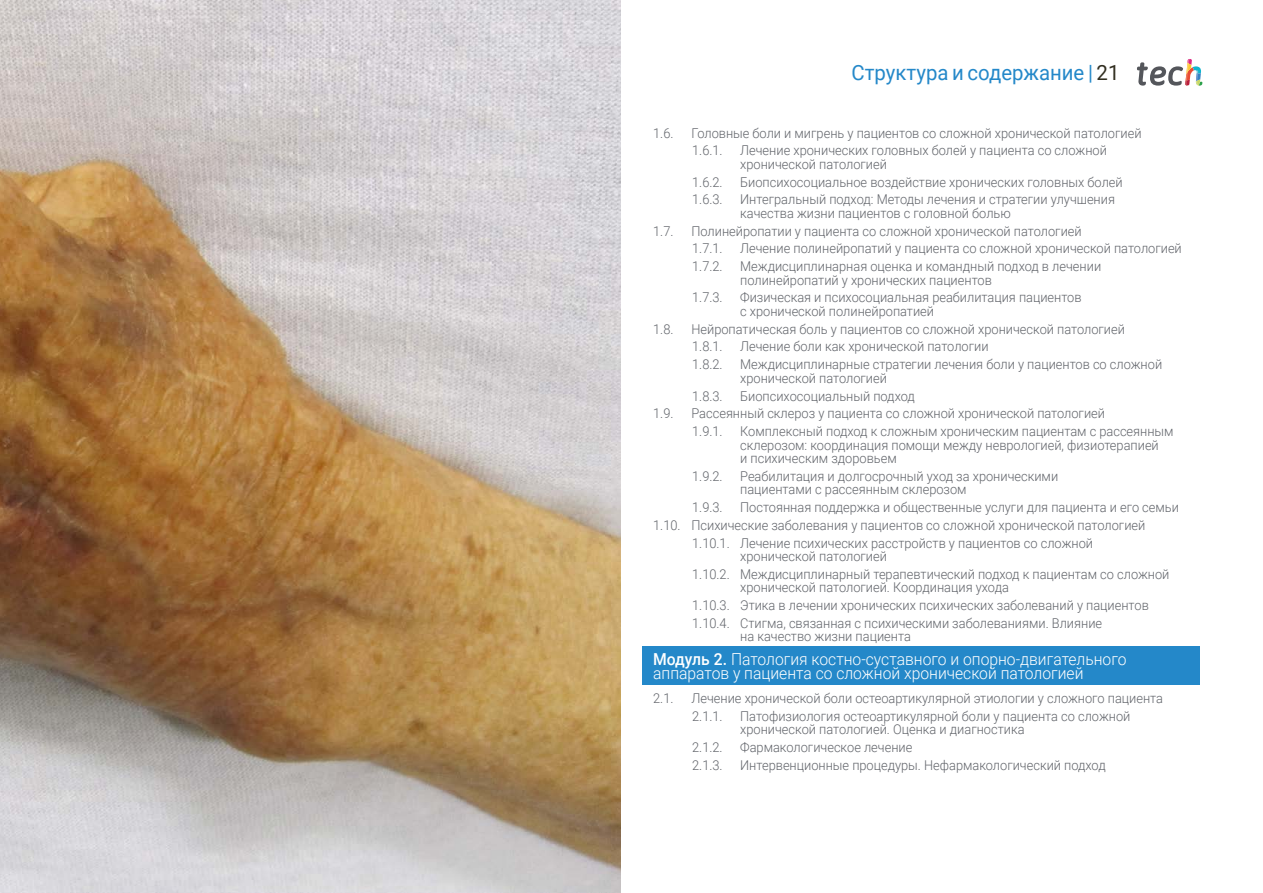
<style>
.page{position:relative;width:1263px;height:893px;background:#fff}
.page>*{position:absolute;margin:0;border:0;box-sizing:border-box;transform-origin:0 0}
.t1{font:21px "Roboto";color:#2488c9}
.t2{font:300 16.5px/13.5px "Roboto";color:#fff;scale:.95 1}
.t3{font:300 13.5px/13.5px "Roboto";color:#61646a;scale:.95 1}
.s1{color:#312e20}
.s2{font-weight:500}
</style>
<div class="page">
<img style="left:0;top:0;width:621px;height:893px">
<div style="left:642px;top:647px;width:557px;height:38px;background:#2488c9"></div>
<svg style="left:1137px;top:59px;width:65px;height:27px"></svg>
<h1 class="t1" style="left:851px;top:57px;width:269px">Структура и содержание | <span class="s1">21</span></h1>
<p class="t3" style="left:653px;top:126px;width:23px">1.6.</p>
<p class="t3" style="left:691px;top:124px;width:475px;line-height:17.7px">Головные боли и мигрень у пациентов со сложной хронической патологией<br>1.6.1.</p>
<p class="t3" style="left:740px;top:143px;width:388px">Лечение хронических головных болей у пациента со сложной хронической патологией</p>
<p class="t3" style="left:692px;top:175px;width:34px">1.6.2.</p>
<p class="t3" style="left:740px;top:175px;width:404px">Биопсихосоциальное воздействие хронических головных болей</p>
<p class="t3" style="left:692px;top:192px;width:34px">1.6.3.</p>
<p class="t3" style="left:740px;top:192px;width:396px">Интегральный подход: Методы лечения и стратегии улучшения качества жизни пациентов с головной болью</p>
<p class="t3" style="left:653px;top:224px;width:23px">1.7.</p>
<p class="t3" style="left:691px;top:222px;width:412px;line-height:17.7px">Полинейропатии у пациента со сложной хронической патологией<br>1.7.1.</p>
<p class="t3" style="left:740px;top:241px;width:466px">Лечение полинейропатий у пациента со сложной хронической патологией</p>
<p class="t3" style="left:692px;top:259px;width:34px">1.7.2.</p>
<p class="t3" style="left:740px;top:259px;width:381px">Междисциплинарная оценка и командный подход в лечении полинейропатий у хронических пациентов</p>
<p class="t3" style="left:692px;top:290px;width:34px">1.7.3.</p>
<p class="t3" style="left:740px;top:290px;width:361px">Физическая и психосоциальная реабилитация пациентов с хронической полинейропатией</p>
<p class="t3" style="left:653px;top:322px;width:23px">1.8.</p>
<p class="t3" style="left:691px;top:320px;width:458px;line-height:17.7px">Нейропатическая боль у пациентов со сложной хронической патологией<br>1.8.1.</p>
<p class="t3" style="left:740px;top:339px;width:263px">Лечение боли как хронической патологии</p>
<p class="t3" style="left:692px;top:357px;width:34px">1.8.2.</p>
<p class="t3" style="left:740px;top:357px;width:446px">Междисциплинарные стратегии лечения боли у пациентов со сложной хронической патологией</p>
<p class="t3" style="left:692px;top:388px;width:34px">1.8.3.</p>
<p class="t3" style="left:740px;top:388px;width:185px">Биопсихосоциальный подход</p>
<p class="t3" style="left:653px;top:406px;width:23px">1.9.</p>
<p class="t3" style="left:691px;top:404px;width:437px;line-height:17.7px">Рассеянный склероз у пациента со сложной хронической патологией<br>1.9.1.</p>
<p class="t3" style="left:740px;top:424px;width:458px">Комплексный подход к сложным хроническим пациентам с рассеянным склерозом: координация помощи между неврологией, физиотерапией<br>и психическим здоровьем</p>
<p class="t3" style="left:692px;top:469px;width:34px">1.9.2.</p>
<p class="t3" style="left:740px;top:469px;width:336px">Реабилитация и долгосрочный уход за хроническими пациентами с рассеянным склерозом</p>
<p class="t3" style="left:692px;top:500px;width:34px">1.9.3.</p>
<p class="t3" style="left:740px;top:500px;width:463px">Постоянная поддержка и общественные услуги для пациента и его семьи</p>
<p class="t3" style="left:653px;top:518px;width:520px">1.10. Психические заболевания у пациентов со сложной хронической патологией</p>
<p class="t3" style="left:692px;top:535px;width:423px">1.10.1. Лечение психических расстройств у пациентов со сложной</p>
<p class="t3" style="left:692px;top:547px;width:504px;line-height:17.7px;text-indent:48px">хронической патологией<br>1.10.2. Междисциплинарный терапевтический подход к пациентам со сложной</p>
<p class="t3" style="left:692px;top:578px;width:482px;line-height:17.7px;text-indent:48px">хронической патологией. Координация ухода<br>1.10.3. Этика в лечении хронических психических заболеваний у пациентов<br>1.10.4. Стигма, связанная с психическими заболеваниями. Влияние</p>
<p class="t3" style="left:740px;top:629px;width:181px">на качество жизни пациента</p>
<p class="t2" style="left:653px;top:652px;width:500px"><span class="s2">Модуль 2.</span> Патология костно-суставного и опорно-двигательного аппаратов у пациента со сложной хронической патологией</p>
<p class="t3" style="left:653px;top:691px;width:23px">2.1.</p>
<p class="t3" style="left:691px;top:689px;width:498px;line-height:17.7px">Лечение хронической боли остеоартикулярной этиологии у сложного пациента<br>2.1.1.</p>
<p class="t3" style="left:740px;top:709px;width:412px">Патофизиология остеоартикулярной боли у пациента со сложной хронической патологией. Оценка и диагностика</p>
<p class="t3" style="left:692px;top:740px;width:34px">2.1.2.</p>
<p class="t3" style="left:740px;top:740px;width:183px">Фармакологическое лечение</p>
<p class="t3" style="left:692px;top:758px;width:34px">2.1.3.</p>
<p class="t3" style="left:740px;top:758px;width:386px">Интервенционные процедуры. Нефармакологический подход</p>
</div>
